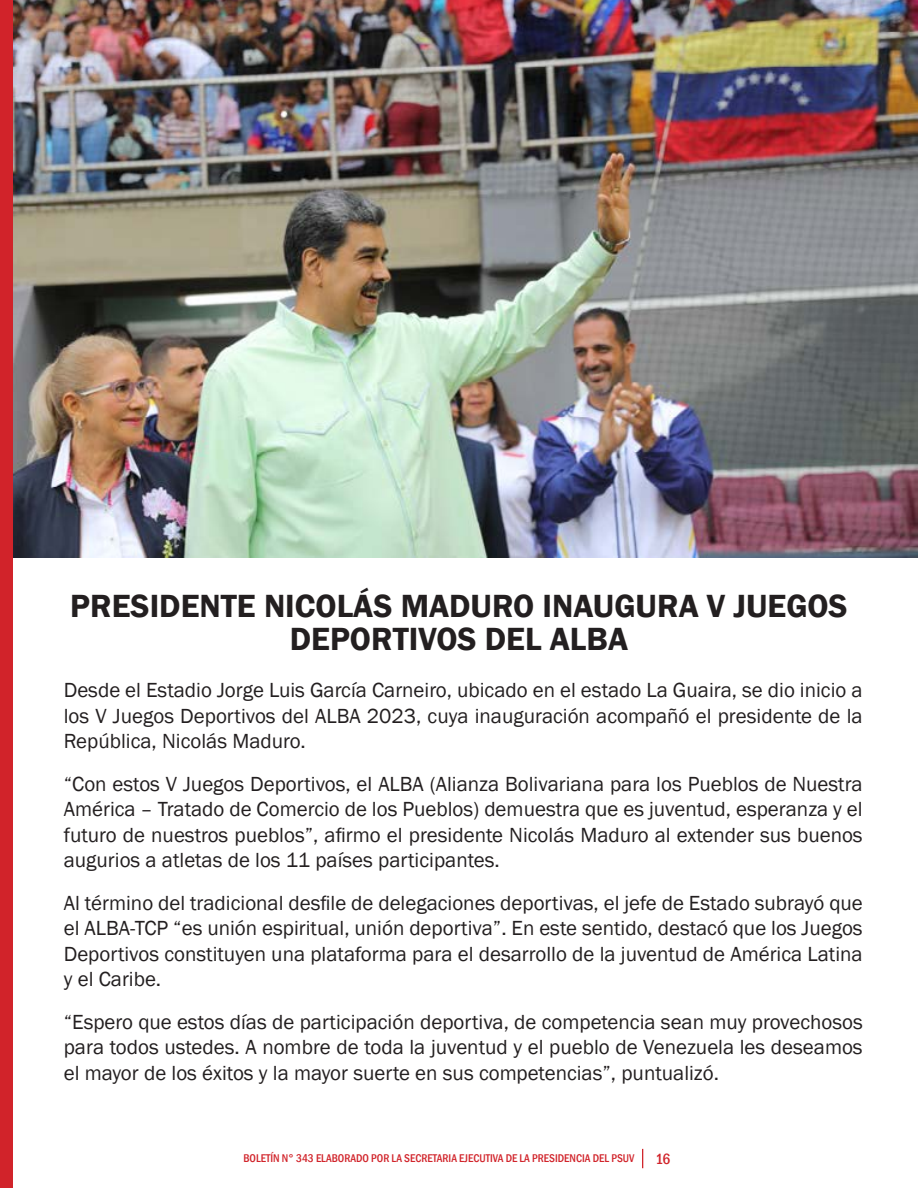
<style>
.page{position:relative;width:918px;height:1188px;background:#fff}
.page>*{position:absolute;margin:0;border:0;box-sizing:border-box;transform-origin:0 0}
.Estilo_de_párrafo_1{font:600 33px/33px "Franklin Gothic";color:#231f20;text-align:center}
.Estilo_de_párrafo_1-2{font:21px/25.5px "Franklin Gothic";color:#231f20;text-align:justify}
.t1{font:500 condensed 15.3px "Franklin Gothic";color:#d1232a}
.t2{font:500 condensed 11.55px "Franklin Gothic";color:#d1232a}
</style>
<div class="page">
<svg style="left:642px;top:1149px;width:1px;height:19px"></svg>
<img style="left:13px;top:0;width:905px;height:557px">
<div style="left:0;top:0;width:13px;height:1188px;background:#d1232a"></div>
<p class="Estilo_de_párrafo_1" style="left:70px;top:590px;width:779px">PRESIDENTE NICOLÁS MADURO INAUGURA V JUEGOS<br>DEPORTIVOS DEL ALBA</p>
<p class="Estilo_de_párrafo_1-2" style="left:64px;top:678px;width:800px">Desde el Estadio Jorge Luis García Carneiro, ubicado en el estado La Guaira, se dio inicio a los V Juegos Deportivos del ALBA 2023, cuya inauguración acompañó el presidente de la República, Nicolás Maduro.</p>
<p class="Estilo_de_párrafo_1-2" style="left:64px;top:771px;width:800px">“Con estos V Juegos Deportivos, el ALBA (Alianza Bolivariana para los Pueblos de Nuestra América – Tratado de Comercio de los Pueblos) demuestra que es juventud, esperanza y el futuro de nuestros pueblos”, afirmo el presidente Nicolás Maduro al extender sus buenos augurios a atletas de los 11 países participantes.</p>
<p class="Estilo_de_párrafo_1-2" style="left:64px;top:890px;width:800px">Al término del tradicional desfile de delegaciones deportivas, el jefe de Estado subrayó que el ALBA-TCP “es unión espiritual, unión deportiva”. En este sentido, destacó que los Juegos Deportivos constituyen una plataforma para el desarrollo de la juventud de América Latina y el Caribe.</p>
<p class="Estilo_de_párrafo_1-2" style="left:64px;top:1009px;width:800px">“Espero que estos días de participación deportiva, de competencia sean muy provechosos para todos ustedes. A nombre de toda la juventud y el pueblo de Venezuela les deseamos el mayor de los éxitos y la mayor suerte en sus competencias”, puntualizó.</p>
<p class="t2" style="left:243px;top:1150px;width:393px">BOLETÍN N° 343 ELABORADO POR LA SECRETARIA EJECUTIVA DE LA PRESIDENCIA DEL PSUV</p>
<p class="t1" style="left:655px;top:1149px;width:17px">16</p>
</div>
